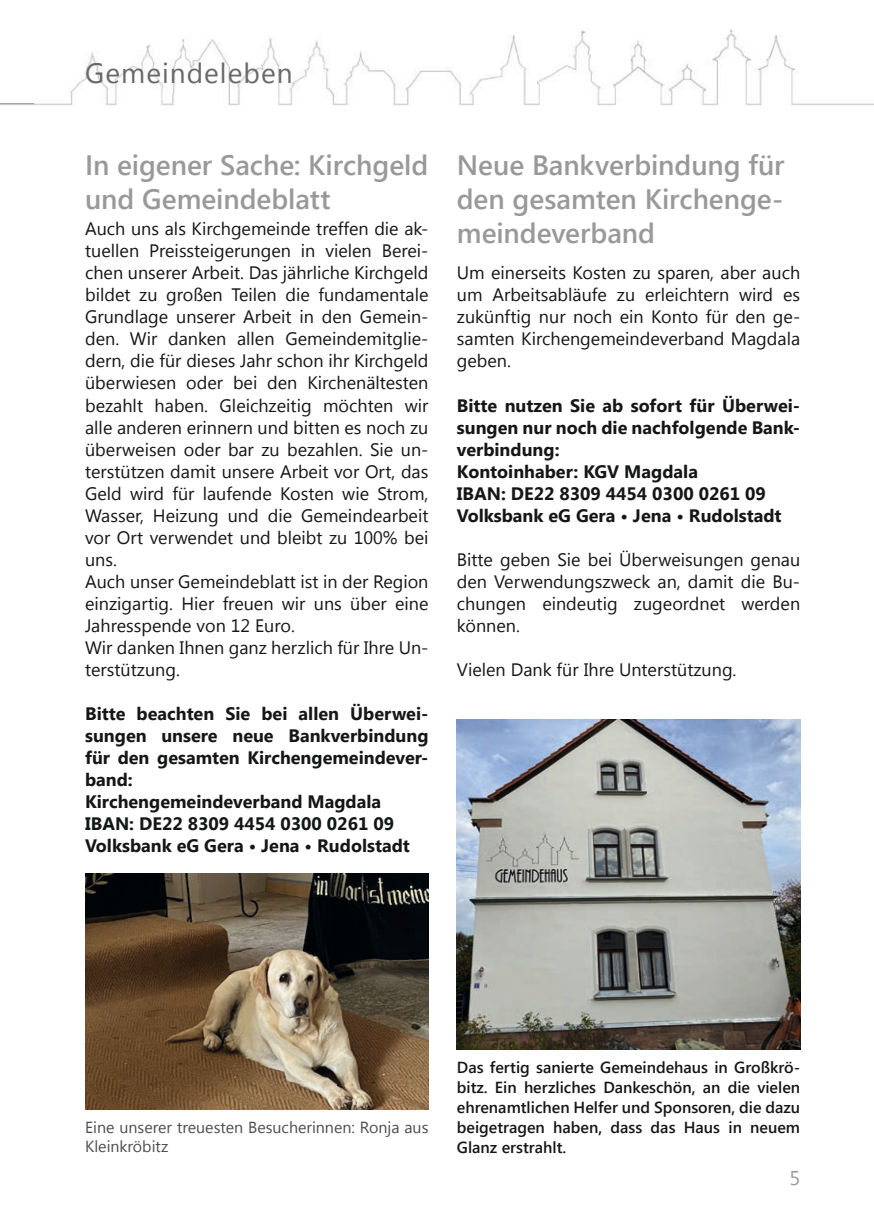
<style>
.page{position:relative;width:874px;height:1225px;background:#fff}
.page>*{position:absolute;margin:0;border:0;box-sizing:border-box;transform-origin:0 0}
.t1{font:600 28px/33.6px "Segoe UI";color:#999}
.t2{font:28px "Segoe UI";letter-spacing:.04em;color:#686868}
.t3{font:20px "Segoe UI";color:#999}
.t4{font:18px/22px "Segoe UI";color:#151616;text-align:justify}
.t5{font:700 18px/22px "Segoe UI";color:#151616}
.t6{font:600 16px/20px "Segoe UI";color:#151616;text-align:justify}
.t7{font:16px/19.2px "Segoe UI";color:#4e4e4d}
</style>
<div class="page">
<img style="left:0;top:29px;width:873px;height:77px">
<hr style="left:0;top:103px;width:34px;height:1px;background:#999">
<img style="left:85px;top:873px;width:343px;height:236px">
<img style="left:456px;top:719px;width:343px;height:330px">
<h1 class="t2" style="left:85px;top:54px;width:209px">Gemeindeleben</h1>
<h1 class="t1" style="left:85px;top:148px;width:344px">In eigener Sache: Kirchgeld und Gemeindeblatt</h1>
<p class="t4" style="left:85px;top:217px;width:345px;text-align:left">Auch uns als Kirchgemeinde treffen die ak&shy;tuellen Preissteigerungen in vielen Berei&shy;chen unserer Arbeit. Das jährliche Kirchgeld bildet zu großen Teilen die fundamentale Grundlage unserer Arbeit in den Gemein&shy;den. Wir danken allen Gemeindemitglie&shy;dern, die für dieses Jahr schon ihr Kirchgeld überwiesen oder bei den Kirchenältesten bezahlt haben. Gleichzeitig möchten wir alle anderen erinnern und bitten es noch zu überweisen oder bar zu bezahlen. Sie un&shy;terstützen damit unsere Arbeit vor Ort, das Geld wird für laufende Kosten wie Strom, Wasser, Heizung und die Gemeindearbeit vor Ort verwendet und bleibt zu 100% bei uns.<br>Auch unser Gemeindeblatt ist in der Region einzigartig. Hier freuen wir uns über eine Jahresspende von 12 Euro.<br>Wir danken Ihnen ganz herzlich für Ihre Un&shy;terstützung.</p>
<p class="t5" style="left:85px;top:701px;width:344px">Bitte beachten Sie bei allen Überwei&shy;sungen unsere neue Bankverbindung für den gesamten Kirchengemeindever&shy;band:<br>Kirchengemeindeverband Magdala<br>IBAN: DE22 8309 4454 0300 0261 09<br>Volksbank eG Gera • Jena • Rudolstadt</p>
<h1 class="t1" style="left:456px;top:148px;width:329px;text-align:justify">Neue Bankverbindung für den gesamten Kirchenge&shy;meindeverband</h1>
<p class="t4" style="left:456px;top:261px;width:344px">Um einerseits Kosten zu sparen, aber auch um Arbeitsabläufe zu erleichtern wird es zukünftig nur noch ein Konto für den ge&shy;samten Kirchengemeindeverband Magdala geben.</p>
<p class="t5" style="left:456px;top:393px;width:345px">Bitte nutzen Sie ab sofort für Überwei&shy;sungen nur noch die nachfolgende Bank&shy;verbindung:<br>Kontoinhaber: KGV Magdala<br>IBAN: DE22 8309 4454 0300 0261 09<br>Volksbank eG Gera • Jena • Rudolstadt</p>
<p class="t4" style="left:456px;top:547px;width:345px">Bitte geben Sie bei Überweisungen genau den Verwendungszweck an, damit die Bu&shy;chungen eindeutig zugeordnet werden können.</p>
<p class="t4" style="left:456px;top:657px;width:281px">Vielen Dank für Ihre Unterstützung.</p>
<p class="t7" style="left:85px;top:1116px;width:344px">Eine unserer treuesten Besucherinnen: Ronja aus<br>Kleinkröbitz</p>
<p class="t6" style="left:456px;top:1056px;width:344px">Das fertig sanierte Gemeindehaus in Großkrö&shy;bitz. Ein herzliches Dankeschön, an die vielen ehrenamtlichen Helfer und Sponsoren, die dazu beigetragen haben, dass das Haus in neuem Glanz erstrahlt.</p>
<p class="t3" style="left:789px;top:1164px;width:12px">5</p>
</div>
